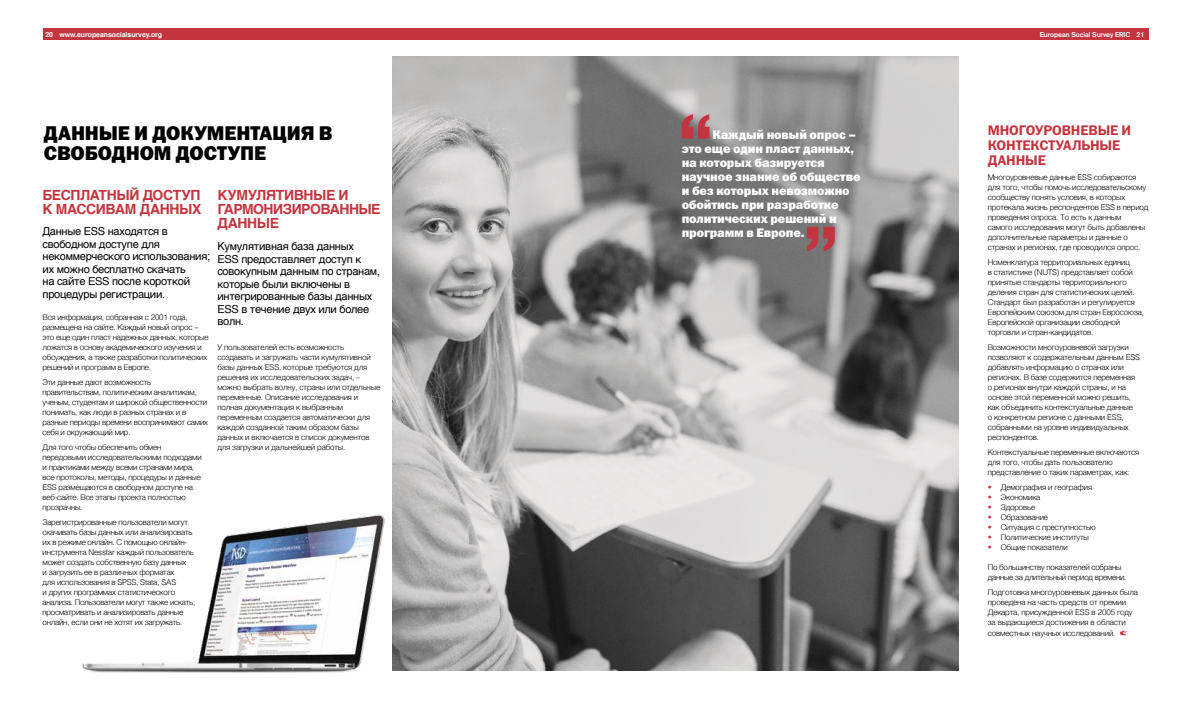
<style>
.page{position:relative;width:1191px;height:709px;background:#fff}
.page>*{position:absolute;margin:0;border:0;box-sizing:border-box;transform-origin:0 0}
.t1{font:20px/20px "Franklin Gothic Heavy ITC";letter-spacing:-.005em;color:#000}
.t2{font:700 14px/14px "Helvetica";letter-spacing:-.03em;color:#c3343e}
.t3{font:14px/15px "Franklin Gothic Demi ITC";letter-spacing:-.01em;color:#c3343e}
.t4{font:12.5px/14px "Franklin Gothic Heavy ITC";letter-spacing:-.01em;color:#fff}
.t5{font:11px/12.5px "Helvetica";letter-spacing:-.025em;color:#000}
.t6{font:300 8px/10px "Helvetica";letter-spacing:-.02em;color:#000}
.t7{font:700 7px "Helvetica";letter-spacing:-.01em;color:#fff}
.t8{font:700 7px "Akzidenz Grotesk";letter-spacing:-.01em;color:#fff}
.s1{color:#c3343e}
</style>
<div class="page">
<img style="left:392px;top:57px;width:566px;height:613px">
<div style="left:43px;top:29px;width:1105px;height:11px;background:#c3343e"></div>
<svg style="left:681px;top:114px;width:28px;height:25px"></svg>
<svg style="left:807px;top:227px;width:27px;height:24px"></svg>
<svg style="left:1120px;top:630px;width:7px;height:5px"></svg>
<img style="left:82px;top:514px;width:303px;height:159px">
<p class="t7" style="left:45px;top:29px;width:118px">20 www.europeansocialsurvey.org</p>
<p class="t8" style="left:1039px;top:30px;width:106px">European Social Survey ERIC 21</p>
<h1 class="t1" style="left:44px;top:124px;width:290px">ДАННЫЕ И ДОКУМЕНТАЦИЯ В<br>СВОБОДНОМ ДОСТУПЕ</h1>
<h2 class="t2" style="left:43px;top:188px;width:160px">БЕСПЛАТНЫЙ ДОСТУП<br>К МАССИВАМ ДАННЫХ</h2>
<h3 class="t5" style="left:43px;top:225px;width:169px">Данные ESS находятся в свободном доступе для некоммерческого использования; их можно бесплатно скачать<br>на сайте ESS после короткой процедуры регистрации.</h3>
<p class="t6" style="left:43px;top:312px;width:167px">Вся информация, собранная с 2001 года, размещена на сайте. Каждый новый опрос – это еще один пласт надежных данных, которые ложатся в основу академического изучения и обсуждения, а также разработки политических решений и программ в Европе.</p>
<p class="t6" style="left:43px;top:377px;width:167px">Эти данные дают возможность правительствам, политическим аналитикам, ученым, студентам и широкой общественности понимать, как люди в разных странах и в разные периоды времени воспринимают самих себя и окружающий мир.</p>
<p class="t6" style="left:43px;top:442px;width:161px">Для того чтобы обеспечить обмен передовыми исследовательскими подходами и практиками между всеми странами мира, все протоколы, методы, процедуры и данные ESS размещаются в свободном доступе на веб-сайте. Все этапы проекта полностью прозрачны.</p>
<p class="t6" style="left:43px;top:517px;width:154px">Зарегистрированные пользователи могут скачивать базы данных или анализировать их в режиме онлайн. С помощью онлайн&shy;инструмента Nesstar каждый пользователь может создать собственную базу данных<br>и загрузить ее в различных форматах<br>для использования в SPSS, Stata, SAS<br>и других программах статистического анализа. Пользователи могут также искать, просматривать и анализировать данные онлайн, если они не хотят их загружать.</p>
<h2 class="t2" style="left:217px;top:188px;width:165px">КУМУЛЯТИВНЫЕ И<br>ГАРМОНИЗИРОВАННЫЕ<br>ДАННЫЕ</h2>
<h3 class="t5" style="left:217px;top:240px;width:164px">Кумулятивная база данных<br>ESS предоставляет доступ к совокупным данным по странам, которые были включены в интегрированные базы данных<br>ESS в течение двух или более волн.</h3>
<p class="t6" style="left:217px;top:342px;width:164px">У пользователей есть возможность создавать и загружать части кумулятивной базы данных ESS, которые требуются для решения их исследовательских задач, – можно выбрать волну, страны или отдельные переменные. Описание исследования и полная документация к выбранным переменным создается автоматически для каждой созданной таким образом базы данных и включается в список документов для загрузки и дальнейшей работы.</p>
<h3 class="t4" style="left:681px;top:128px;width:180px;text-indent:31px">Каждый новый опрос – это еще один пласт данных, на которых базируется научное знание об обществе и без которых невозможно обойтись при разработке политических решений и программ в Европе.</h3>
<h2 class="t3" style="left:987px;top:123px;width:145px">МНОГОУРОВНЕВЫЕ И<br>КОНТЕКСТУАЛЬНЫЕ<br>ДАННЫЕ</h2>
<p class="t6" style="left:987px;top:172px;width:162px">Многоуровневые данные ESS собираются для того, чтобы помочь исследовательскому сообществу понять условия, в которых протекала жизнь респондентов ESS в период проведения опроса. То есть к данным<br>самого исследования могут быть добавлены дополнительные параметры и данные о странах и регионах, где проводился опрос.</p>
<p class="t6" style="left:987px;top:257px;width:158px">Номенклатура территориальных единиц<br>в статистике (NUTS) представляет собой принятые стандарты территориального деления стран для статистических целей.<br>Стандарт был разработан и регулируется Европейским союзом для стран Евросоюза, Европейской организации свободной торговли и стран-кандидатов.</p>
<p class="t6" style="left:987px;top:342px;width:154px">Возможности многоуровневой загрузки позволяют к содержательным данным ESS добавлять информацию о странах или регионах. В базе содержится переменная о регионах внутри каждой страны, и на основе этой переменной можно решить, как объединить контекстуальные данные<br>о конкретном регионе с данными ESS, собранными на уровне индивидуальных респондентов.</p>
<p class="t6" style="left:987px;top:447px;width:153px">Контекстуальные переменные включаются для того, чтобы дать пользователю представление о таких параметрах, как:</p>
<p class="t6" style="left:987px;top:482px;width:106px"><span class="s1">•</span> Демография и география</p>
<p class="t6" style="left:987px;top:492px;width:54px"><span class="s1">•</span> Экономика</p>
<p class="t6" style="left:987px;top:502px;width:49px"><span class="s1">•</span> Здоровье</p>
<p class="t6" style="left:987px;top:512px;width:62px"><span class="s1">•</span> Образование</p>
<p class="t6" style="left:987px;top:522px;width:110px"><span class="s1">•</span> Ситуация с преступностью</p>
<p class="t6" style="left:987px;top:532px;width:103px"><span class="s1">•</span> Политические институты</p>
<p class="t6" style="left:987px;top:542px;width:82px"><span class="s1">•</span> Общие показатели</p>
<p class="t6" style="left:987px;top:562px;width:140px">По большинству показателей собраны данные за длительный период времени.</p>
<p class="t6" style="left:987px;top:587px;width:152px">Подготовка многоуровневых данных была проведена на часть средств от премии Декарта, присужденной ESS в 2005 году за выдающиеся достижения в области совместных научных исследований.</p>
</div>
